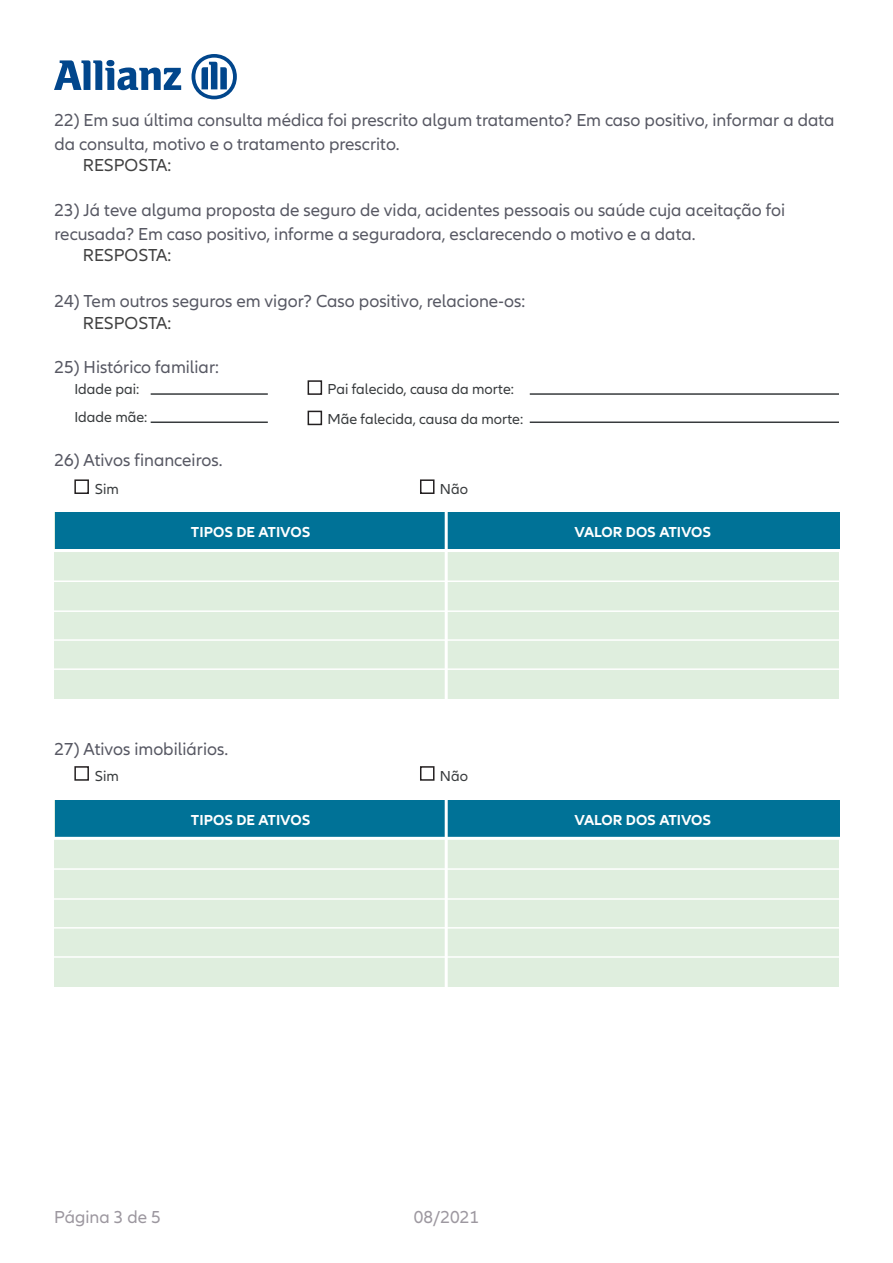
<style>
.page{position:relative;width:893px;height:1263px;background:#fff}
.page>*{position:absolute;margin:0;border:0;box-sizing:border-box;transform-origin:0 0}
.t1{font:18px/24px "Allianz Neo";color:#575863}
.t2{font:18px "Allianz Neo";color:#414141}
.t3{font:18px "Allianz Neo";color:#9c979f}
.t4{font:18px "Allianz Neo";color:#9d98a0}
.t5{font:15px/30.3px "Allianz Neo";color:#383b3d}
.t6{font:700 15px "Allianz Neo";color:#fff}
</style>
<div class="page">
<svg style="left:54px;top:60px;width:127px;height:30px"></svg>
<svg style="left:191px;top:54px;width:46px;height:45px"></svg>
<div style="left:54px;top:800px;width:784px;height:186px;background:#dfeede"></div>
<div style="left:55px;top:800px;width:784px;height:36px;background:#007297"></div>
<div style="left:54px;top:513px;width:784px;height:186px;background:#dfeede"></div>
<div style="left:56px;top:513px;width:784px;height:36px;background:#007297"></div>
<div style="left:74px;top:766px;width:15px;height:15px;border:2px solid #231f20"></div>
<div style="left:74px;top:479px;width:15px;height:15px;border:2px solid #231f20"></div>
<div style="left:308px;top:380px;width:14px;height:15px;border:2px solid #231f20"></div>
<div style="left:308px;top:411px;width:14px;height:14px;border:2px solid #231f20"></div>
<div style="left:420px;top:766px;width:14px;height:15px;border:2px solid #231f20"></div>
<div style="left:420px;top:479px;width:14px;height:15px;border:2px solid #231f20"></div>
<hr style="left:151px;top:393px;width:117px;height:2px;background:#383b3d">
<hr style="left:530px;top:393px;width:309px;height:2px;background:#383b3d">
<hr style="left:151px;top:421px;width:117px;height:2px;background:#383b3d">
<hr style="left:530px;top:421px;width:309px;height:2px;background:#383b3d">
<hr style="left:47px;top:549px;width:798px;height:3px;background:#fff">
<hr style="left:47px;top:580px;width:798px;height:2px;background:#fff">
<hr style="left:47px;top:610px;width:798px;height:2px;background:#fff">
<hr style="left:47px;top:668px;width:798px;height:2px;background:#fff">
<hr style="left:47px;top:639px;width:798px;height:2px;background:#fff">
<hr style="left:445px;top:504px;width:3px;height:201px;background:#fff">
<hr style="left:47px;top:837px;width:798px;height:3px;background:#fff">
<hr style="left:47px;top:868px;width:798px;height:2px;background:#fff">
<hr style="left:47px;top:898px;width:798px;height:2px;background:#fff">
<hr style="left:47px;top:956px;width:798px;height:2px;background:#fff">
<hr style="left:47px;top:927px;width:798px;height:1px;background:#fff">
<hr style="left:445px;top:792px;width:3px;height:200px;background:#fff">
<p class="t1" style="left:54px;top:108px;width:782px">22) Em sua última consulta médica foi prescrito algum tratamento? Em caso positivo, informar a data da consulta, motivo e o tratamento prescrito.</p>
<p class="t2" style="left:83px;top:155px;width:90px">RESPOSTA:</p>
<p class="t1" style="left:54px;top:199px;width:732px">23) Já teve alguma proposta de seguro de vida, acidentes pessoais ou saúde cuja aceitação foi recusada? Em caso positivo, informe a seguradora, esclarecendo o motivo e a data.</p>
<p class="t2" style="left:83px;top:245px;width:90px">RESPOSTA:</p>
<p class="t1" style="left:54px;top:289px;width:472px">24) Tem outros seguros em vigor? Caso positivo, relacione-os:</p>
<p class="t2" style="left:83px;top:312px;width:90px">RESPOSTA:</p>
<p class="t1" style="left:54px;top:356px;width:166px">25) Histórico familiar:</p>
<p class="t5" style="left:74px;top:374px;width:66px">Idade pai:</p>
<p class="t5" style="left:327px;top:374px;width:197px">Pai falecido, causa da morte:<br>Mãe falecida, causa da morte:</p>
<p class="t5" style="left:74px;top:402px;width:75px">Idade mãe:</p>
<p class="t1" style="left:54px;top:448px;width:170px">26) Ativos financeiros.</p>
<p class="t5" style="left:95px;top:474px;width:25px">Sim</p>
<p class="t5" style="left:440px;top:474px;width:30px">Não</p>
<p class="t6" style="left:191px;top:523px;width:121px">TIPOS DE ATIVOS</p>
<p class="t6" style="left:574px;top:523px;width:138px">VALOR DOS ATIVOS</p>
<p class="t1" style="left:54px;top:737px;width:175px">27) Ativos imobiliários.</p>
<p class="t5" style="left:95px;top:761px;width:25px">Sim</p>
<p class="t5" style="left:440px;top:761px;width:30px">Não</p>
<p class="t6" style="left:191px;top:811px;width:121px">TIPOS DE ATIVOS</p>
<p class="t6" style="left:574px;top:811px;width:138px">VALOR DOS ATIVOS</p>
<p class="t3" style="left:54px;top:1206px;width:108px">Página 3 de 5</p>
<p class="t4" style="left:414px;top:1206px;width:67px">08/2021</p>
</div>
